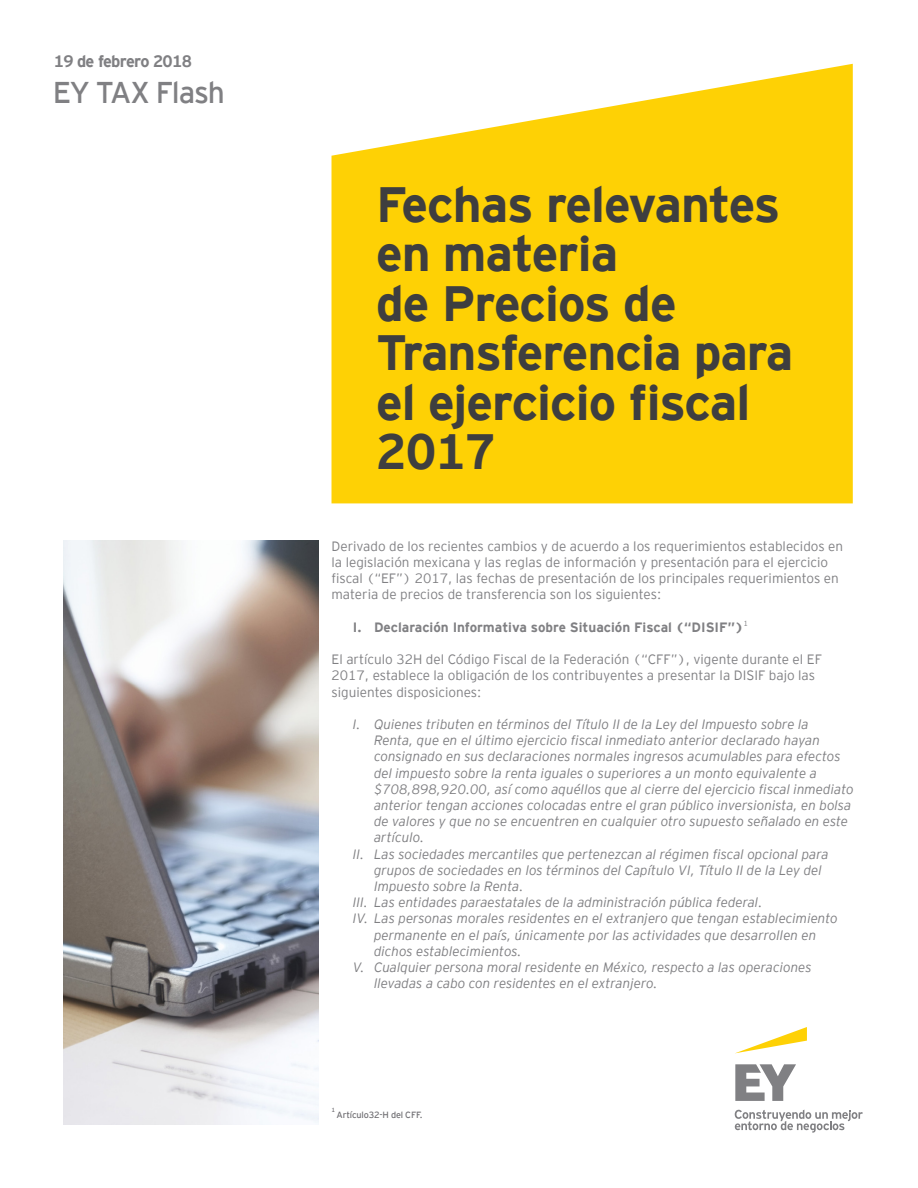
<style>
.page{position:relative;width:918px;height:1188px;background:#fff}
.page>*{position:absolute;margin:0;border:0;box-sizing:border-box;transform-origin:0 0}
.t1{font:700 49.5px/49.5px "EY Interstate";letter-spacing:-.02em;color:#3e3e3f}
.t2{font:30px "EY Interstate";letter-spacing:-.04em;color:#808083}
.t3{font:700 16.5px "EY Interstate";letter-spacing:-.04em;color:#808083}
.t4{font:italic 300 13.5px/16.2px "EY Interstate";color:#808083}
.t5{font:300 13.5px/16.2px "EY Interstate";color:#808083}
.t6{font:700 13.5px "EY Interstate";color:#808083}
.t7{font:9px "EY Interstate";letter-spacing:-.02em;color:#717074}
.t8{font:6px "EY Interstate";color:#717074}
</style>
<div class="page">
<svg style="left:332px;top:64px;width:521px;height:440px;background:#fed51f"></svg>
<svg style="left:735px;top:1064px;width:61px;height:37px"></svg>
<svg style="left:735px;top:1110px;width:128px;height:23px"></svg>
<svg style="left:736px;top:1027px;width:71px;height:26px"></svg>
<img style="left:64px;top:540px;width:255px;height:584px">
<p class="t3" style="left:54px;top:52px;width:140px">19 de febrero 2018</p>
<p class="t2" style="left:53px;top:75px;width:174px">EY TAX Flash</p>
<p class="t1" style="left:376px;top:179px;width:419px">Fechas relevantes en materia<br>de Precios de<br>Transferencia para el ejercicio fiscal<br>2017</p>
<p class="t5" style="left:332px;top:538px;width:513px">Derivado de los recientes cambios y de acuerdo a los requerimientos establecidos en la legislación mexicana y las reglas de información y presentación para el ejercicio fiscal (“EF”) 2017, las fechas de presentación de los principales requerimientos en materia de precios de transferencia son los siguientes:</p>
<p class="t6" style="left:353px;top:620px;width:397px">I. Declaración Informativa sobre Situación Fiscal (“DISIF”)<sup>1</sup></p>
<p class="t5" style="left:332px;top:651px;width:492px">El artículo 32H del Código Fiscal de la Federación (“CFF”), vigente durante el EF<br>2017, establece la obligación de los contribuyentes a presentar la DISIF bajo las siguientes disposiciones:</p>
<p class="t4" style="left:374px;top:716px;width:481px;text-indent:-21px">I. Quienes tributen en términos del Título II de la Ley del Impuesto sobre la<br>Renta, que en el último ejercicio fiscal inmediato anterior declarado hayan consignado en sus declaraciones normales ingresos acumulables para efectos del impuesto sobre la renta iguales o superiores a un monto equivalente a $708,898,920.00, así como aquéllos que al cierre del ejercicio fiscal inmediato anterior tengan acciones colocadas entre el gran público inversionista, en bolsa de valores y que no se encuentren en cualquier otro supuesto señalado en este artículo.</p>
<p class="t4" style="left:374px;top:846px;width:456px;text-indent:-21px">II. Las sociedades mercantiles que pertenezcan al régimen fiscal opcional para grupos de sociedades en los términos del Capítulo VI, Título II de la Ley del<br>Impuesto sobre la Renta.</p>
<p class="t4" style="left:353px;top:894px;width:411px">III. Las entidades paraestatales de la administración pública federal.</p>
<p class="t4" style="left:374px;top:910px;width:465px;text-indent:-21px">IV. Las personas morales residentes en el extranjero que tengan establecimiento permanente en el país, únicamente por las actividades que desarrollen en dichos establecimientos.</p>
<p class="t4" style="left:374px;top:959px;width:439px;text-indent:-21px">V. Cualquier persona moral residente en México, respecto a las operaciones llevadas a cabo con residentes en el extranjero.</p>
<p class="t8" style="left:332px;top:1106px;width:5px">1</p>
<p class="t7" style="left:337px;top:1110px;width:88px">Artículo32-H del CFF.</p>
</div>
